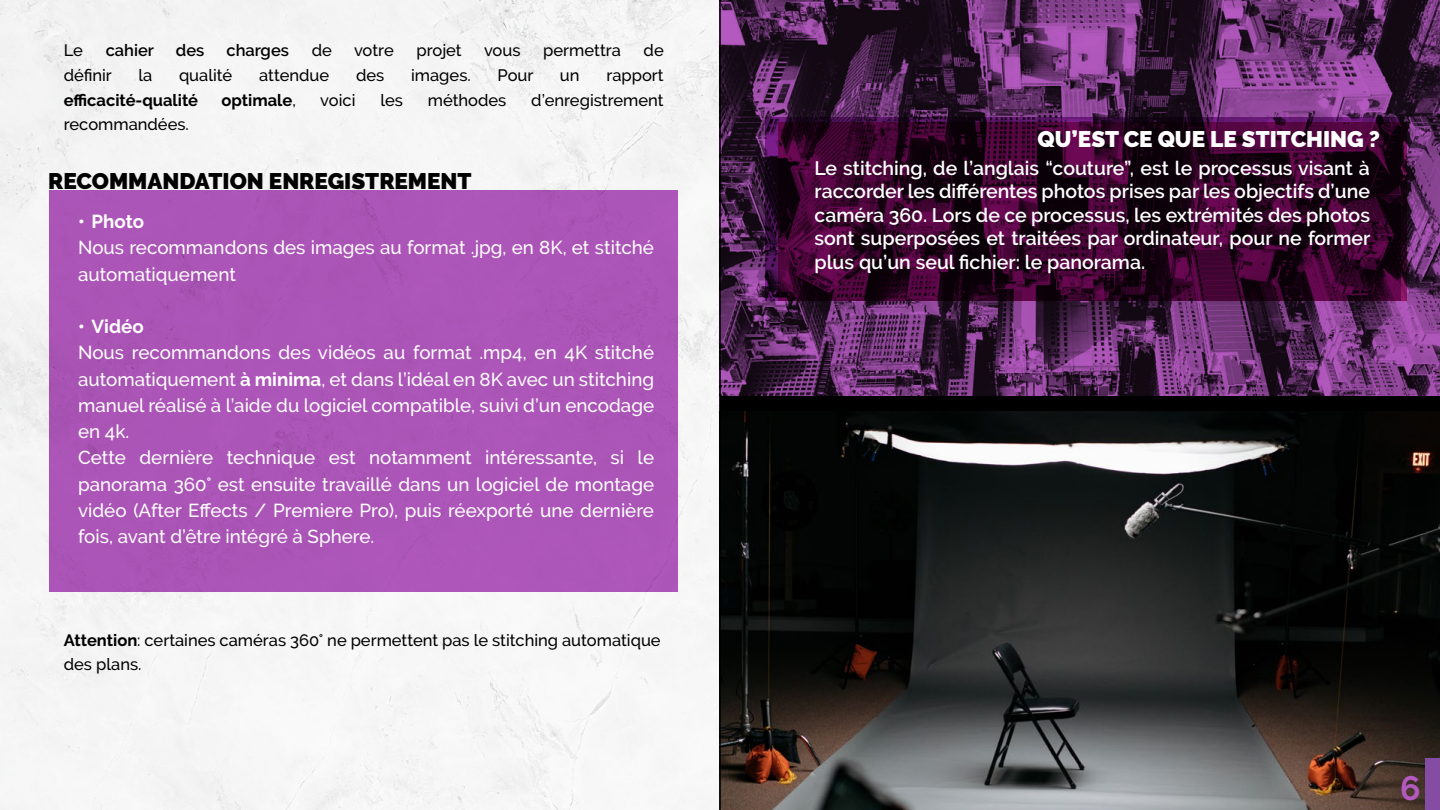
<style>
.page{position:relative;width:1440px;height:810px;background:#fff}
.page>*{position:absolute;margin:0;border:0;box-sizing:border-box;transform-origin:0 0}
.t1{font:700 33.75px "Raleway";color:#b359bf}
.t2{font:900 22.5px "Raleway";color:#000}
.t3{font:900 22.5px "Raleway";color:#fff}
.t4{font:600 19.5px/23.4px "Raleway";color:#fff;text-align:justify}
.t5{font:500 18.75px/26.2px "Raleway";color:#fff}
.t6{font:700 18.75px "Raleway";color:#fff}
.t7{font:500 16.5px/24.8px "Raleway";color:#000}
.t8{font:700 16.5px "Raleway";color:#000}
.t9{font:600 16.5px "Raleway";color:#000}
.s1{font-weight:500}
.s2{font-weight:700}
</style>
<div class="page">
<div style="left:1px;top:0;width:718px;height:810px;background:#f5f5f6"></div>
<svg style="left:721px;top:0;width:719px;height:412px;background:#4f2755"></svg>
<svg style="left:765px;top:117px;width:636px;height:183px;background:#390d41"></svg>
<div style="left:49px;top:190px;width:629px;height:401px;background:#ac55b8"></div>
<svg style="left:778px;top:122px;width:629px;height:178px;background:#300325"></svg>
<img style="left:721px;top:412px;width:719px;height:398px">
<hr style="left:719px;top:0;width:2px;height:810px;background:#000">
<div style="left:1426px;top:758px;width:14px;height:52px;background:#854ca3"></div>
<p class="t7" style="left:64px;top:38px;width:21px">Le</p>
<p class="t9" style="left:106px;top:41px;width:50px">cahier</p>
<p class="t9" style="left:176px;top:41px;width:30px">des</p>
<p class="t9" style="left:227px;top:41px;width:64px">charges</p>
<p class="t7" style="left:312px;top:38px;width:22px">de</p>
<p class="t7" style="left:354px;top:38px;width:41px">votre</p>
<p class="t7" style="left:416px;top:38px;width:47px">projet</p>
<p class="t7" style="left:484px;top:38px;width:38px">vous</p>
<p class="t7" style="left:543px;top:38px;width:79px">permettra</p>
<p class="t7" style="left:644px;top:38px;width:22px">de</p>
<p class="t7" style="left:64px;top:63px;width:50px">définir</p>
<p class="t7" style="left:138px;top:63px;width:15px">la</p>
<p class="t7" style="left:179px;top:63px;width:55px">qualité</p>
<p class="t7" style="left:259px;top:63px;width:72px">attendue</p>
<p class="t7" style="left:356px;top:63px;width:30px">des</p>
<p class="t7" style="left:411px;top:63px;width:61px">images.</p>
<p class="t7" style="left:498px;top:63px;width:37px">Pour</p>
<p class="t7" style="left:560px;top:63px;width:21px">un</p>
<p class="t7" style="left:606px;top:63px;width:59px">rapport</p>
<p class="t8" style="left:64px;top:90px;width:136px">efficacité-qualité</p>
<p class="t8" style="left:222px;top:90px;width:76px">optimale<span class="s1">,</span></p>
<p class="t7" style="left:320px;top:87px;width:37px">voici</p>
<p class="t7" style="left:380px;top:87px;width:24px">les</p>
<p class="t7" style="left:428px;top:87px;width:80px">méthodes</p>
<p class="t7" style="left:531px;top:87px;width:134px">d’enregistrement</p>
<p class="t7" style="left:64px;top:112px;width:127px">recommandées.</p>
<p class="t2" style="left:48px;top:169px;width:425px">RECOMMANDATION ENREGISTREMENT</p>
<p class="t6" style="left:78px;top:211px;width:68px">• Photo</p>
<p class="t5" style="left:78px;top:235px;width:577px">Nous recommandons des images au format .jpg, en 8K, et stitché automatiquement</p>
<p class="t6" style="left:78px;top:316px;width:67px">• Vidéo</p>
<p class="t5" style="left:78px;top:340px;width:578px">Nous recommandons des vidéos au format .mp4, en 4K stitché automatiquement <span class="s2">à minima</span>, et dans l’idéal en 8K avec un stitching manuel réalisé à l’aide du logiciel compatible, suivi d’un encodage en 4k.<br>Cette dernière technique est notamment intéressante, si le panorama 360° est ensuite travaillé dans un logiciel de montage vidéo (After Effects / Premiere Pro), puis réexporté une dernière fois, avant d’être intégré à Sphere.</p>
<p class="t7" style="left:64px;top:627px;width:598px"><span class="s2">Attention</span>: certaines caméras 360° ne permettent pas le stitching automatique des plans.</p>
<p class="t3" style="left:1038px;top:126px;width:344px">QU’EST CE QUE LE STITCHING ?</p>
<p class="t4" style="left:815px;top:156px;width:557px">Le stitching, de l’anglais “couture”, est le processus visant à raccorder les différentes photos prises par les objectifs d’une caméra 360. Lors de ce processus, les extrémités des photos sont superposées et traitées par ordinateur, pour ne former plus qu’un seul fichier: le panorama.</p>
<h1 class="t1" style="left:1400px;top:769px;width:22px">6</h1>
</div>
